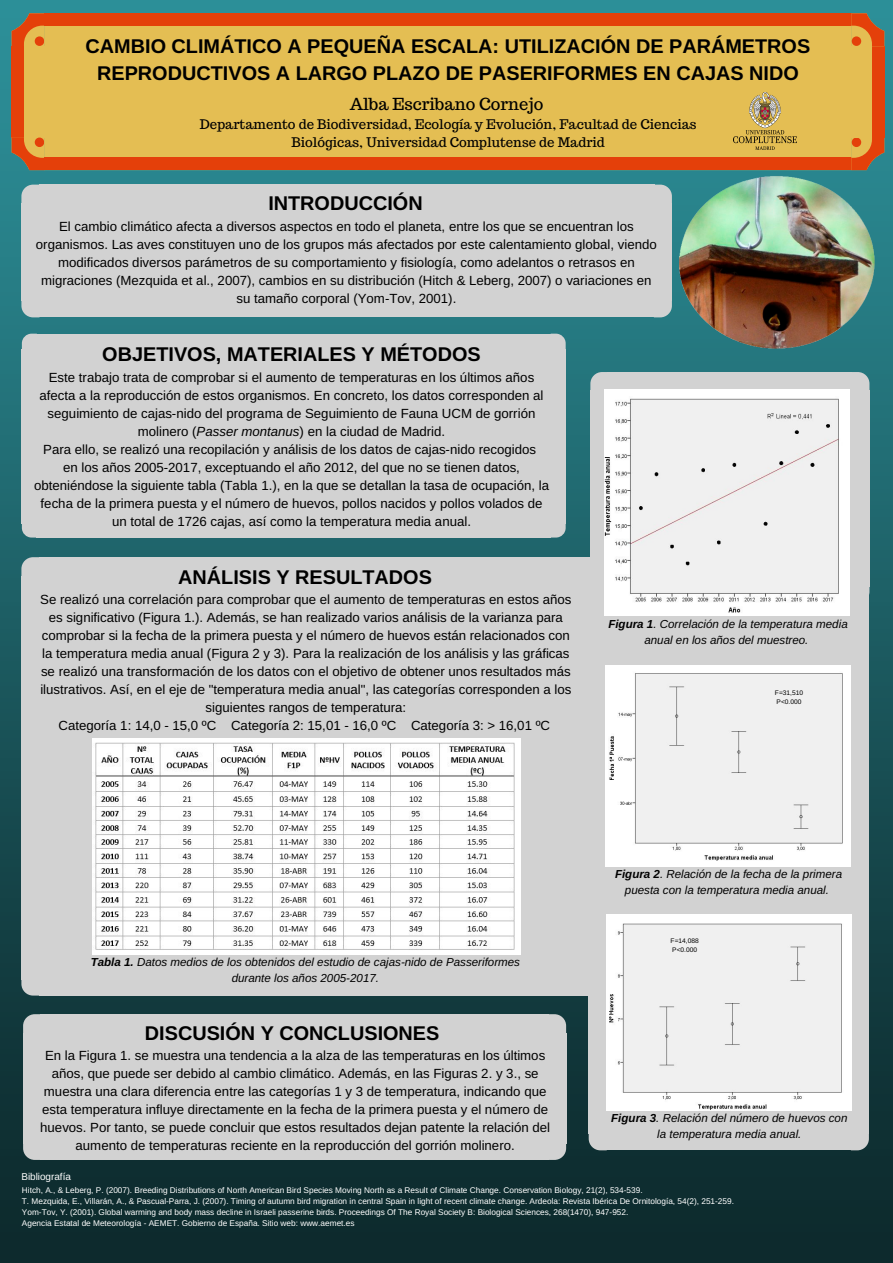
<style>
.page{position:relative;width:893px;height:1263px;background:#fff}
.page>*{position:absolute;margin:0;border:0;box-sizing:border-box;transform-origin:0 0}
.t1{font:700 19.88px/27.6px "Arimo";color:#000;text-align:center}
.t2{font:16.58px "Trocchi";color:#000}
.t3{font:13.27px/18px "Arimo";color:#000;text-align:center}
.t4{font:13.27px/18px "Trocchi";color:#000;text-align:center}
.t5{font:italic 11.55px/15.8px "Arimo";color:#000;text-align:center}
.t6{font:9.9px "Arimo";color:#fff}
.t7{font:8.25px/11.2px "Arimo";color:#fff}
.t8{font:6.6px/9px "Arimo";color:#000}
.s1{font-style:italic}
.s2{font-weight:700}
</style>
<div class="page">
<img style="left:0;top:0;width:893px;height:1263px">
<div style="left:12px;top:46px;width:33px;height:92px;background:#e4be53"></div>
<div style="left:12px;top:46px;width:12px;height:92px;background:#e4400a"></div>
<div style="left:44px;top:46px;width:808px;height:92px;background:#e4be53"></div>
<svg style="left:12px;top:137px;width:872px;height:33px;background:#e18835"></svg>
<div style="left:852px;top:138px;width:9px;height:9px;background:#e4400a;border-radius:50%"></div>
<div style="left:851px;top:46px;width:33px;height:92px;background:#e4be53"></div>
<div style="left:872px;top:46px;width:12px;height:92px;background:#e4400a"></div>
<svg style="left:12px;top:13px;width:872px;height:33px;background:#e18a36"></svg>
<div style="left:852px;top:36px;width:9px;height:10px;background:#e4400a;border-radius:50%"></div>
<svg style="left:654px;top:185px;width:18px;height:18px"></svg>
<div style="left:654px;top:203px;width:18px;height:98px;background:#d2d2d2"></div>
<div style="left:39px;top:203px;width:615px;height:98px;background:#d2d2d2"></div>
<div style="left:39px;top:185px;width:615px;height:19px;background:#d2d2d2"></div>
<svg style="left:21px;top:185px;width:18px;height:18px"></svg>
<div style="left:21px;top:203px;width:18px;height:98px;background:#d2d2d2"></div>
<div style="left:39px;top:300px;width:615px;height:17px;background:#d2d2d2"></div>
<svg style="left:21px;top:301px;width:18px;height:16px"></svg>
<svg style="left:654px;top:301px;width:18px;height:16px"></svg>
<svg style="left:551px;top:334px;width:15px;height:15px"></svg>
<div style="left:551px;top:349px;width:15px;height:175px;background:#d2d2d2"></div>
<div style="left:36px;top:349px;width:515px;height:175px;background:#d2d2d2"></div>
<div style="left:36px;top:334px;width:515px;height:16px;background:#d2d2d2"></div>
<svg style="left:22px;top:334px;width:14px;height:15px"></svg>
<div style="left:22px;top:349px;width:15px;height:175px;background:#d2d2d2"></div>
<div style="left:36px;top:523px;width:515px;height:14px;background:#d2d2d2"></div>
<svg style="left:22px;top:524px;width:14px;height:13px"></svg>
<svg style="left:551px;top:524px;width:15px;height:13px"></svg>
<div style="left:851px;top:576px;width:18px;height:403px;background:#d2d2d2"></div>
<div style="left:39px;top:576px;width:812px;height:403px;background:#d2d2d2"></div>
<div style="left:39px;top:557px;width:812px;height:19px;background:#d2d2d2"></div>
<svg style="left:21px;top:557px;width:18px;height:19px"></svg>
<div style="left:21px;top:576px;width:18px;height:403px;background:#d2d2d2"></div>
<div style="left:39px;top:979px;width:812px;height:16px;background:#d2d2d2"></div>
<svg style="left:21px;top:979px;width:18px;height:16px"></svg>
<svg style="left:549px;top:1014px;width:17px;height:19px"></svg>
<div style="left:548px;top:1033px;width:18px;height:110px;background:#d2d2d2"></div>
<div style="left:41px;top:1033px;width:508px;height:110px;background:#d2d2d2"></div>
<div style="left:41px;top:1014px;width:508px;height:19px;background:#d2d2d2"></div>
<svg style="left:23px;top:1014px;width:18px;height:19px"></svg>
<div style="left:23px;top:1033px;width:18px;height:110px;background:#d2d2d2"></div>
<div style="left:41px;top:1143px;width:508px;height:17px;background:#d2d2d2"></div>
<svg style="left:23px;top:1143px;width:18px;height:17px"></svg>
<svg style="left:549px;top:1143px;width:17px;height:17px"></svg>
<svg style="left:852px;top:372px;width:17px;height:19px"></svg>
<div style="left:851px;top:391px;width:18px;height:196px;background:#d2d2d2"></div>
<div style="left:608px;top:372px;width:244px;height:19px;background:#d2d2d2"></div>
<svg style="left:590px;top:372px;width:18px;height:19px"></svg>
<div style="left:590px;top:391px;width:18px;height:196px;background:#d2d2d2"></div>
<div style="left:851px;top:899px;width:18px;height:235px;background:#d2d2d2"></div>
<div style="left:606px;top:899px;width:245px;height:235px;background:#d2d2d2"></div>
<div style="left:589px;top:899px;width:18px;height:235px;background:#d2d2d2"></div>
<div style="left:606px;top:1133px;width:245px;height:17px;background:#d2d2d2"></div>
<svg style="left:589px;top:1134px;width:17px;height:16px"></svg>
<svg style="left:851px;top:1134px;width:18px;height:16px"></svg>
<img style="left:734px;top:92px;width:63px;height:58px">
<img style="left:679px;top:173px;width:199px;height:179px">
<img style="left:93px;top:739px;width:428px;height:215px">
<img style="left:604px;top:389px;width:246px;height:227px">
<img style="left:606px;top:666px;width:244px;height:200px">
<img style="left:606px;top:914px;width:245px;height:196px">
<h1 class="t1" style="left:86px;top:32px;width:726px">CAMBIO CLIMÁTICO A PEQUEÑA ESCALA: UTILIZACIÓN DE PARÁMETROS<br>REPRODUCTIVOS A LARGO PLAZO DE PASERIFORMES EN CAJAS NIDO</h1>
<p class="t2" style="left:350px;top:93px;width:195px">Alba Escribano Cornejo</p>
<p class="t4" style="left:200px;top:115px;width:498px">Departamento de Biodiversidad, Ecología y Evolución, Facultad de Ciencias<br>Biológicas, Universidad Complutense de Madrid</p>
<h1 class="t1" style="left:268px;top:190px;width:156px">INTRODUCCIÓN</h1>
<p class="t3" style="left:36px;top:218px;width:622px">El cambio climático afecta a diversos aspectos en todo el planeta, entre los que se encuentran los organismos. Las aves constituyen uno de los grupos más afectados por este calentamiento global, viendo modificados diversos parámetros de su comportamiento y fisiología, como adelantos o retrasos en migraciones (Mezquida et al., 2007), cambios en su distribución (Hitch &amp; Leberg, 2007) o variaciones en su tamaño corporal (Yom-Tov, 2001).</p>
<h1 class="t1" style="left:102px;top:341px;width:380px">OBJETIVOS, MATERIALES Y MÉTODOS</h1>
<p class="t3" style="left:34px;top:368px;width:516px">Este trabajo trata de comprobar si el aumento de temperaturas en los últimos años afecta a la reproducción de estos organismos. En concreto, los datos corresponden al seguimiento de cajas-nido del programa de Seguimiento de Fauna UCM de gorrión molinero (<span class="s1">Passer montanus</span>) en la ciudad de Madrid.<br>Para ello, se realizó una recopilación y análisis de los datos de cajas-nido recogidos<br>en los años 2005-2017, exceptuando el año 2012, del que no se tienen datos, obteniéndose la siguiente tabla (Tabla 1.), en la que se detallan la tasa de ocupación, la fecha de la primera puesta y el número de huevos, pollos nacidos y pollos volados de un total de 1726 cajas, así como la temperatura media anual.</p>
<h1 class="t1" style="left:178px;top:563px;width:255px">ANÁLISIS Y RESULTADOS</h1>
<p class="t3" style="left:40px;top:590px;width:533px">Se realizó una correlación para comprobar que el aumento de temperaturas en estos años es significativo (Figura 1.). Además, se han realizado varios análisis de la varianza para comprobar si la fecha de la primera puesta y el número de huevos están relacionados con la temperatura media anual (Figura 2 y 3). Para la realización de los análisis y las gráficas se realizó una transformación de los datos con el objetivo de obtener unos resultados más ilustrativos. Así, en el eje de "temperatura media anual", las categorías corresponden a los siguientes rangos de temperatura:</p>
<p class="t3" style="left:59px;top:716px;width:493px">Categoría 1: 14,0 - 15,0 ºC Categoría 2: 15,01 - 16,0 ºC Categoría 3: &gt; 16,01 ºC</p>
<p class="t5" style="left:608px;top:616px;width:241px"><span class="s2">Figura 1</span>. Correlación de la temperatura media anual en los años del muestreo.</p>
<p class="t8" style="left:775px;top:688px;width:30px">F=31,510<br>P&lt;0.000</p>
<p class="t5" style="left:91px;top:954px;width:431px"><span class="s2">Tabla 1.</span> Datos medios de los obtenidos del estudio de cajas-nido de Passeriformes durante los años 2005-2017.</p>
<h1 class="t1" style="left:145px;top:1019px;width:296px">DISCUSIÓN Y CONCLUSIONES</h1>
<p class="t3" style="left:40px;top:1047px;width:511px">En la Figura 1. se muestra una tendencia a la alza de las temperaturas en los últimos años, que puede ser debido al cambio climático. Además, en las Figuras 2. y 3., se muestra una clara diferencia entre las categorías 1 y 3 de temperatura, indicando que esta temperatura influye directamente en la fecha de la primera puesta y el número de huevos. Por tanto, se puede concluir que estos resultados dejan patente la relación del aumento de temperaturas reciente en la reproducción del gorrión molinero.</p>
<p class="t5" style="left:615px;top:866px;width:229px"><span class="s2">Figura 2</span>. Relación de la fecha de la primera puesta con la temperatura media anual.</p>
<p class="t8" style="left:671px;top:936px;width:30px">F=14,088<br>P&lt;0.000</p>
<p class="t5" style="left:611px;top:1110px;width:238px"><span class="s2">Figura 3</span>. Relación del número de huevos con la temperatura media anual.</p>
<p class="t6" style="left:21px;top:1171px;width:51px">Bibliografía</p>
<p class="t7" style="left:22px;top:1184px;width:714px">Hitch, A., &amp; Leberg, P. (2007). Breeding Distributions of North American Bird Species Moving North as a Result of Climate Change. Conservation Biology, 21(2), 534-539.<br>T. Mezquida, E., Villarán, A., &amp; Pascual-Parra, J. (2007). Timing of autumn bird migration in central Spain in light of recent climate change. Ardeola: Revista Ibérica De Ornitología, 54(2), 251-259.<br>Yom-Tov, Y. (2001). Global warming and body mass decline in Israeli passerine birds. Proceedings Of The Royal Society B: Biological Sciences, 268(1470), 947-952.<br>Agencia Estatal de Meteorología - AEMET. Gobierno de España. Sitio web: www.aemet.es</p>
</div>
